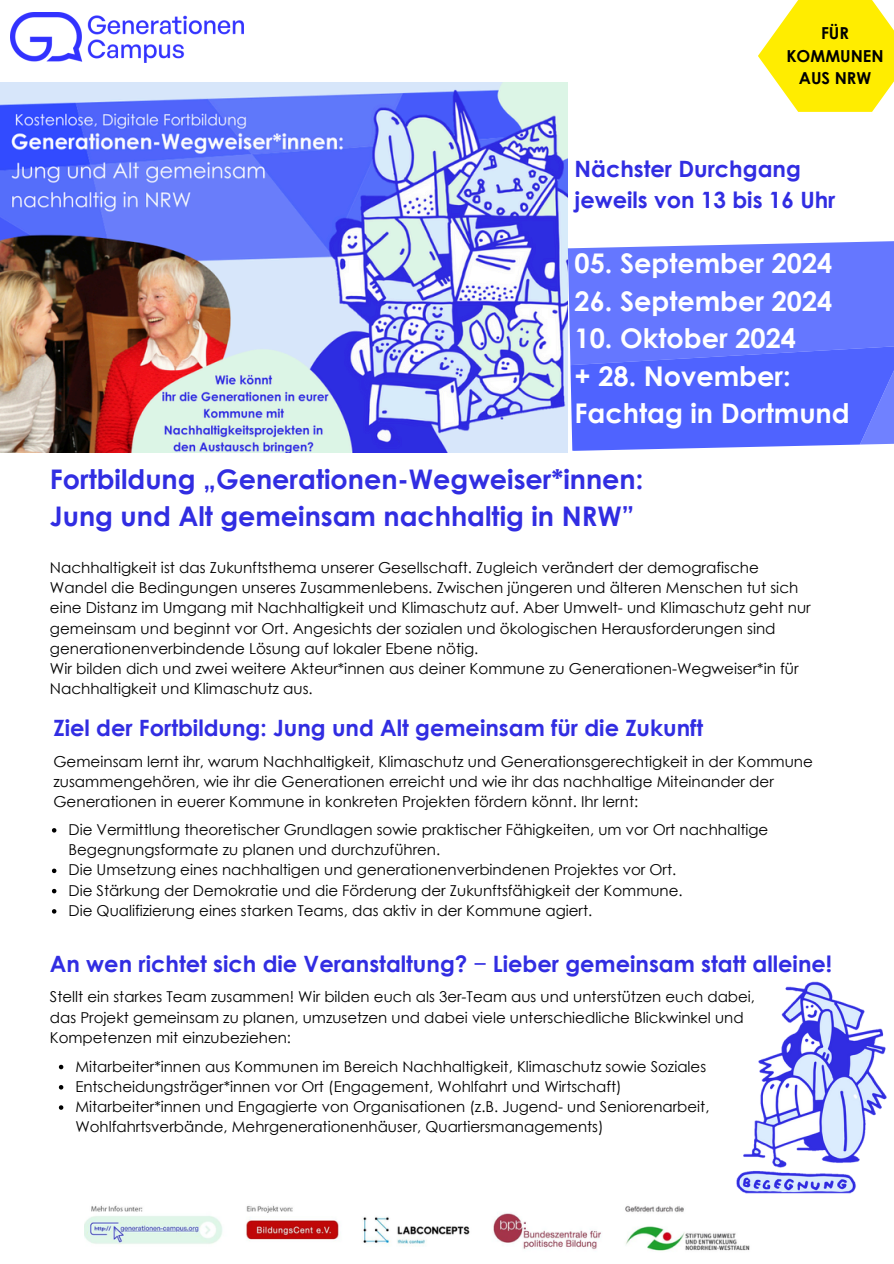
<style>
.page{position:relative;width:894px;height:1264px;background:#fff}
.page>*{position:absolute;margin:0;border:0;box-sizing:border-box;transform-origin:0 0}
.t1{font:700 27.15px/37.3px "Century Gothic";color:#fff}
.t2{font:700 27px/37.2px "Century Gothic";color:#312de2}
.t3{font:700 22.5px/30.3px "Century Gothic";color:#312de2}
.t4{font:700 16.5px/22.5px "Century Gothic";color:#000;text-align:center}
.t5{font:15.15px/20.2px "Century Gothic";color:#000}
.t6{font:15px/20.2px "Century Gothic";color:#000}
.s1{font-family:"Noto Sans";font-weight:400}
</style>
<div class="page">
<img style="left:11px;top:13px;width:233px;height:49px">
<img style="left:0;top:82px;width:567px;height:370px">
<svg style="left:567px;top:404px;width:326px;height:47px;background:#6073fe"></svg>
<svg style="left:567px;top:225px;width:326px;height:179px;background:#7181fe"></svg>
<img style="left:736px;top:981px;width:151px;height:213px">
<svg style="left:758px;top:0;width:135px;height:112px"></svg>
<svg style="left:52px;top:828px;width:4px;height:4px"></svg>
<svg style="left:52px;top:868px;width:4px;height:5px"></svg>
<svg style="left:52px;top:888px;width:4px;height:5px"></svg>
<svg style="left:52px;top:909px;width:4px;height:4px"></svg>
<svg style="left:59px;top:1064px;width:4px;height:5px"></svg>
<svg style="left:59px;top:1085px;width:4px;height:4px"></svg>
<svg style="left:59px;top:1105px;width:4px;height:4px"></svg>
<img style="left:84px;top:1205px;width:666px;height:46px">
<h1 class="t4" style="left:786px;top:22px;width:99px">FÜR<br>KOMMUNEN<br>AUS NRW</h1>
<p class="t3" style="left:574px;top:153px;width:262px">Nächster Durchgang jeweils von 13 bis 16 Uhr</p>
<h1 class="t1" style="left:574px;top:244px;width:259px">05. September 2024</h1>
<h1 class="t1" style="left:574px;top:281px;width:259px">26. September 2024</h1>
<h1 class="t1" style="left:574px;top:319px;width:277px">10. Oktober 2024<br>+ 28. November:<br>Fachtag in Dortmund</h1>
<p class="t2" style="left:50px;top:459px;width:594px">Fortbildung „Generationen-Wegweiser*innen:<br>Jung und Alt gemeinsam nachhaltig in NRW”</p>
<h2 class="t5" style="left:50px;top:556px;width:762px">Nachhaltigkeit ist das Zukunftsthema unserer Gesellschaft. Zugleich verändert der demografische Wandel die Bedingungen unseres Zusammenlebens. Zwischen jüngeren und älteren Menschen tut sich eine Distanz im Umgang mit Nachhaltigkeit und Klimaschutz auf. Aber Umwelt- und Klimaschutz geht nur gemeinsam und beginnt vor Ort. Angesichts der sozialen und ökologischen Herausforderungen sind generationenverbindende Lösung auf lokaler Ebene nötig.</h2>
<p class="t5" style="left:50px;top:658px;width:750px">Wir bilden dich und zwei weitere Akteur*innen aus deiner Kommune zu Generationen-Wegweiser*in für<br>Nachhaltigkeit und Klimaschutz aus.</p>
<h2 class="t3" style="left:53px;top:711px;width:651px">Ziel der Fortbildung: Jung und Alt gemeinsam für die Zukunft</h2>
<p class="t5" style="left:53px;top:750px;width:760px">Gemeinsam lernt ihr, warum Nachhaltigkeit, Klimaschutz und Generationsgerechtigkeit in der Kommune zusammengehören, wie ihr die Generationen erreicht und wie ihr das nachhaltige Miteinander der<br>Generationen in euerer Kommune in konkreten Projekten fördern könnt. Ihr lernt:</p>
<p class="t6" style="left:68px;top:818px;width:701px">Die Vermittlung theoretischer Grundlagen sowie praktischer Fähigkeiten, um vor Ort nachhaltige<br>Begegnungsformate zu planen und durchzuführen.</p>
<p class="t6" style="left:68px;top:859px;width:609px">Die Umsetzung eines nachhaltigen und generationenverbindenen Projektes vor Ort.</p>
<p class="t6" style="left:68px;top:879px;width:615px">Die Stärkung der Demokratie und die Förderung der Zukunftsfähigkeit der Kommune.</p>
<p class="t6" style="left:68px;top:899px;width:525px">Die Qualifizierung eines starken Teams, das aktiv in der Kommune agiert.</p>
<p class="t3" style="left:50px;top:947px;width:783px">An wen richtet sich die Veranstaltung? <span class="s1">‒</span> Lieber gemeinsam statt alleine!</p>
<p class="t6" style="left:50px;top:986px;width:706px">Stellt ein starkes Team zusammen! Wir bilden euch als 3er-Team aus und unterstützen euch dabei, das Projekt gemeinsam zu planen, umzusetzen und dabei viele unterschiedliche Blickwinkel und<br>Kompetenzen mit einzubeziehen:</p>
<h2 class="t6" style="left:75px;top:1055px;width:632px">Mitarbeiter*innen aus Kommunen im Bereich Nachhaltigkeit, Klimaschutz sowie Soziales</h2>
<p class="t6" style="left:75px;top:1075px;width:547px">Entscheidungsträger*innen vor Ort (Engagement, Wohlfahrt und Wirtschaft)</p>
<p class="t6" style="left:75px;top:1095px;width:635px">Mitarbeiter*innen und Engagierte von Organisationen (z.B. Jugend- und Seniorenarbeit,<br>Wohlfahrtsverbände, Mehrgenerationenhäuser, Quartiersmanagements)</p>
</div>
